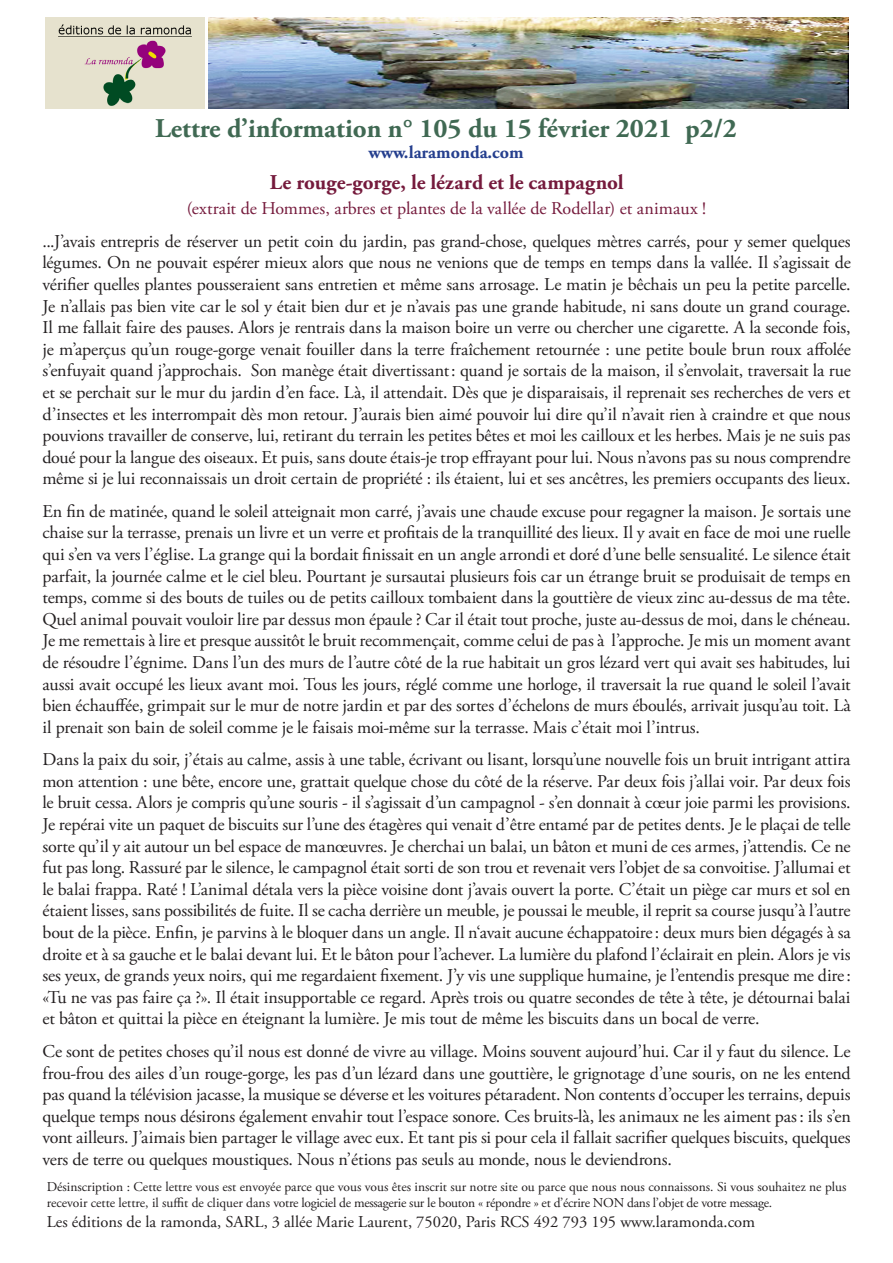
<style>
.page{position:relative;width:893px;height:1263px;background:#fff}
.page>*{position:absolute;margin:0;border:0;box-sizing:border-box;transform-origin:0 0}
.t1{font:700 27px "Adobe Garamond Pro";color:#406953}
.t2{font:700 21px "Adobe Garamond Pro";letter-spacing:.005em;color:#751a3c}
.t3{font:18px/21.6px "Adobe Garamond Pro";letter-spacing:-.01em;color:#231f20;text-align:justify}
.t4{font:18px "Adobe Garamond Pro";color:#751a3c}
.t5{font:700 18px "Adobe Garamond Pro";color:#253f8e}
.t6{font:16.5px "Adobe Garamond Pro";color:#231f20}
.t7{font:13.5px/16.2px "Adobe Garamond Pro";color:#231f20}
</style>
<div class="page">
<img style="left:209px;top:17px;width:639px;height:92px">
<img style="left:46px;top:17px;width:158px;height:92px">
<h1 class="t1" style="left:155px;top:112px;width:583px">Lettre d’information n° 105 du 15 février 2021 p2/2</h1>
<p class="t5" style="left:368px;top:142px;width:157px">www.laramonda.com</p>
<p class="t2" style="left:270px;top:170px;width:355px">Le rouge-gorge, le lézard et le campagnol</p>
<p class="t4" style="left:187px;top:198px;width:521px">(extrait de Hommes, arbres et plantes de la vallée de Rodellar) et animaux !</p>
<p class="t3" style="left:43px;top:231px;width:810px">...J’avais entrepris de réserver un petit coin du jardin, pas grand-chose, quelques mètres carrés, pour y semer quelques légumes. On ne pouvait espérer mieux alors que nous ne venions que de temps en temps dans la vallée. Il s’agissait de vérifier quelles plantes pousseraient sans entretien et même sans arrosage. Le matin je bêchais un peu la petite parcelle.<br>Je n’allais pas bien vite car le sol y était bien dur et je n’avais pas une grande habitude, ni sans doute un grand courage.<br>Il me fallait faire des pauses. Alors je rentrais dans la maison boire un verre ou chercher une cigarette. A la seconde fois, je m’aperçus qu’un rouge-gorge venait fouiller dans la terre fraîchement retournée : une petite boule brun roux affolée s’enfuyait quand j’approchais. Son manège était divertissant: quand je sortais de la maison, il s’envolait, traversait la rue et se perchait sur le mur du jardin d’en face. Là, il attendait. Dès que je disparaisais, il reprenait ses recherches de vers et d’insectes et les interrompait dès mon retour. J’aurais bien aimé pouvoir lui dire qu’il n’avait rien à craindre et que nous pouvions travailler de conserve, lui, retirant du terrain les petites bêtes et moi les cailloux et les herbes. Mais je ne suis pas doué pour la langue des oiseaux. Et puis, sans doute étais-je trop effrayant pour lui. Nous n’avons pas su nous comprendre même si je lui reconnaissais un droit certain de propriété : ils étaient, lui et ses ancêtres, les premiers occupants des lieux.</p>
<p class="t3" style="left:43px;top:501px;width:810px">En fin de matinée, quand le soleil atteignait mon carré, j’avais une chaude excuse pour regagner la maison. Je sortais une chaise sur la terrasse, prenais un livre et un verre et profitais de la tranquillité des lieux. Il y avait en face de moi une ruelle qui s’en va vers l’église. La grange qui la bordait finissait en un angle arrondi et doré d’une belle sensualité. Le silence était parfait, la journée calme et le ciel bleu. Pourtant je sursautai plusieurs fois car un étrange bruit se produisait de temps en temps, comme si des bouts de tuiles ou de petits cailloux tombaient dans la gouttière de vieux zinc au-dessus de ma tête.<br>Quel animal pouvait vouloir lire par dessus mon épaule ? Car il était tout proche, juste au-dessus de moi, dans le chéneau.<br>Je me remettais à lire et presque aussitôt le bruit recommençait, comme celui de pas à l’approche. Je mis un moment avant de résoudre l’égnime. Dans l’un des murs de l’autre côté de la rue habitait un gros lézard vert qui avait ses habitudes, lui aussi avait occupé les lieux avant moi. Tous les jours, réglé comme une horloge, il traversait la rue quand le soleil l’avait bien échauffée, grimpait sur le mur de notre jardin et par des sortes d’échelons de murs éboulés, arrivait jusqu’au toit. Là il prenait son bain de soleil comme je le faisais moi-même sur la terrasse. Mais c’était moi l’intrus.</p>
<p class="t3" style="left:43px;top:749px;width:810px">Dans la paix du soir, j’étais au calme, assis à une table, écrivant ou lisant, lorsqu’une nouvelle fois un bruit intrigant attira mon attention : une bête, encore une, grattait quelque chose du côté de la réserve. Par deux fois j’allai voir. Par deux fois le bruit cessa. Alors je compris qu’une souris - il s’agissait d’un campagnol - s’en donnait à cœur joie parmi les provisions.<br>Je repérai vite un paquet de biscuits sur l’une des étagères qui venait d’être entamé par de petites dents. Je le plaçai de telle sorte qu’il y ait autour un bel espace de manœuvres. Je cherchai un balai, un bâton et muni de ces armes, j’attendis. Ce ne fut pas long. Rassuré par le silence, le campagnol était sorti de son trou et revenait vers l’objet de sa convoitise. J’allumai et le balai frappa. Raté ! L’animal détala vers la pièce voisine dont j’avais ouvert la porte. C’était un piège car murs et sol en étaient lisses, sans possibilités de fuite. Il se cacha derrière un meuble, je poussai le meuble, il reprit sa course jusqu’à l’autre bout de la pièce. Enfin, je parvins à le bloquer dans un angle. Il n‘avait aucune échappatoire: deux murs bien dégagés à sa droite et à sa gauche et le balai devant lui. Et le bâton pour l’achever. La lumière du plafond l’éclairait en plein. Alors je vis ses yeux, de grands yeux noirs, qui me regardaient fixement. J’y vis une supplique humaine, je l’entendis presque me dire: «Tu ne vas pas faire ça ?». Il était insupportable ce regard. Après trois ou quatre secondes de tête à tête, je détournai balai et bâton et quittai la pièce en éteignant la lumière. Je mis tout de même les biscuits dans un bocal de verre.</p>
<p class="t3" style="left:43px;top:1041px;width:810px">Ce sont de petites choses qu’il nous est donné de vivre au village. Moins souvent aujourd’hui. Car il y faut du silence. Le frou-frou des ailes d’un rouge-gorge, les pas d’un lézard dans une gouttière, le grignotage d’une souris, on ne les entend pas quand la télévision jacasse, la musique se déverse et les voitures pétaradent. Non contents d’occuper les terrains, depuis quelque temps nous désirons également envahir tout l’espace sonore. Ces bruits-là, les animaux ne les aiment pas: ils s’en vont ailleurs. J’aimais bien partager le village avec eux. Et tant pis si pour cela il fallait sacrifier quelques biscuits, quelques vers de terre ou quelques moustiques. Nous n’étions pas seuls au monde, nous le deviendrons.</p>
<p class="t7" style="left:47px;top:1179px;width:801px">Désinscription : Cette lettre vous est envoyée parce que vous vous êtes inscrit sur notre site ou parce que nous nous connaissons. Si vous souhaitez ne plus recevoir cette lettre, il suffit de cliquer dans votre logiciel de messagerie sur le bouton « répondre » et d’écrire NON dans l’objet de votre message.</p>
<p class="t6" style="left:47px;top:1212px;width:710px">Les éditions de la ramonda, SARL, 3 allée Marie Laurent, 75020, Paris RCS 492 793 195 www.laramonda.com</p>
</div>
